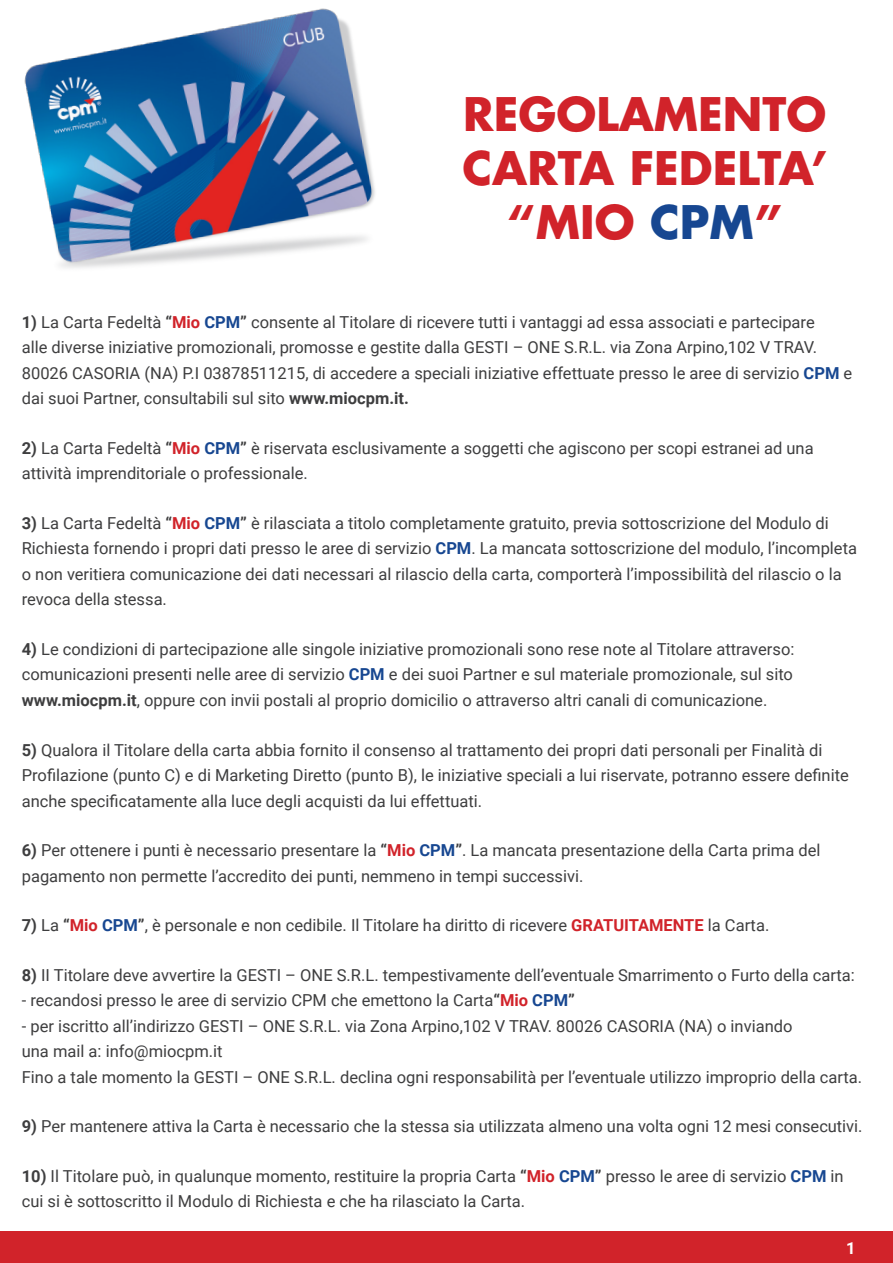
<style>
.page{position:relative;width:893px;height:1263px;background:#fff}
.page>*{position:absolute;margin:0;border:0;box-sizing:border-box;transform-origin:0 0}
.t1{font:700 45px/54px "Futura Std";color:#d1232a;text-align:center}
.t2{font:16.5px/25.5px "Roboto";color:#3e3e3f}
.t3{font:700 16.5px "Roboto";color:#fff}
.s1{color:#174791}
.s2{font-weight:700}
.s3{font-weight:700;color:#d1232a}
.s4{font-weight:700;color:#174791}
</style>
<div class="page">
<div style="left:0;top:1232px;width:893px;height:31px;background:#d1232a"></div>
<img style="left:24px;top:8px;width:351px;height:260px">
<p class="t1" style="left:462px;top:87px;width:366px">REGOLAMENTO<br>CARTA FEDELTA’ “MIO <span class="s1">CPM</span>”</p>
<p class="t2" style="left:22px;top:309px;width:794px"><span class="s2">1)</span> La Carta Fedeltà <span class="s2">“</span><span class="s3">Mio</span> <span class="s4">CPM</span><span class="s2">”</span> consente al Titolare di ricevere tutti i vantaggi ad essa associati e partecipare</p>
<p class="t2" style="left:22px;top:334px;width:832px">alle diverse iniziative promozionali, promosse e gestite dalla GESTI – ONE S.R.L. via Zona Arpino,102 V TRAV.<br>80026 CASORIA (NA) P.I 03878511215, di accedere a speciali iniziative effettuate presso le aree di servizio <span class="s4">CPM</span> e dai suoi Partner, consultabili sul sito <span class="s2">www.miocpm.it.</span></p>
<p class="t2" style="left:22px;top:435px;width:793px"><span class="s2">2)</span> La Carta Fedeltà <span class="s2">“</span><span class="s3">Mio</span> <span class="s4">CPM</span><span class="s2">”</span> è riservata esclusivamente a soggetti che agiscono per scopi estranei ad una attività imprenditoriale o professionale.</p>
<p class="t2" style="left:22px;top:510px;width:837px"><span class="s2">3)</span> La Carta Fedeltà <span class="s2">“</span><span class="s3">Mio</span> <span class="s4">CPM</span><span class="s2">”</span> è rilasciata a titolo completamente gratuito, previa sottoscrizione del Modulo di Richiesta fornendo i propri dati presso le aree di servizio <span class="s4">CPM</span>. La mancata sottoscrizione del modulo, l’incompleta o non veritiera comunicazione dei dati necessari al rilascio della carta, comporterà l’impossibilità del rilascio o la revoca della stessa.</p>
<p class="t2" style="left:22px;top:636px;width:774px;text-align:justify"><span class="s2">4)</span> Le condizioni di partecipazione alle singole iniziative promozionali sono rese note al Titolare attraverso: comunicazioni presenti nelle aree di servizio <span class="s4">CPM</span> e dei suoi Partner e sul materiale promozionale, sul sito <span class="s2">www.miocpm.it</span>, oppure con invii postali al proprio domicilio o attraverso altri canali di comunicazione.</p>
<p class="t2" style="left:22px;top:736px;width:829px"><span class="s2">5)</span> Qualora il Titolare della carta abbia fornito il consenso al trattamento dei propri dati personali per Finalità di<br>Profilazione (punto C) e di Marketing Diretto (punto B), le iniziative speciali a lui riservate, potranno essere definite anche specificatamente alla luce degli acquisti da lui effettuati.</p>
<p class="t2" style="left:22px;top:837px;width:800px"><span class="s2">6)</span> Per ottenere i punti è necessario presentare la <span class="s2">“</span><span class="s3">Mio</span> <span class="s4">CPM</span><span class="s2">”</span>. La mancata presentazione della Carta prima del pagamento non permette l’accredito dei punti, nemmeno in tempi successivi.</p>
<p class="t2" style="left:22px;top:912px;width:749px"><span class="s2">7)</span> La <span class="s2">“</span><span class="s3">Mio</span> <span class="s4">CPM</span><span class="s2">”</span>, è personale e non cedibile. Il Titolare ha diritto di ricevere <span class="s3">GRATUITAMENTE</span> la Carta.</p>
<p class="t2" style="left:22px;top:961px;width:835px"><span class="s2">8)</span> II Titolare deve avvertire la GESTI – ONE S.R.L. tempestivamente dell’eventuale Smarrimento o Furto della carta:</p>
<p class="t2" style="left:22px;top:987px;width:555px">- recandosi presso le aree di servizio CPM che emettono la Carta<span class="s2">“</span><span class="s3">Mio</span> <span class="s4">CPM</span><span class="s2">”</span></p>
<p class="t2" style="left:22px;top:1012px;width:772px">- per iscritto all’indirizzo GESTI – ONE S.R.L. via Zona Arpino,102 V TRAV. 80026 CASORIA (NA) o inviando una mail a: info@miocpm.it</p>
<p class="t2" style="left:22px;top:1063px;width:842px">Fino a tale momento la GESTI – ONE S.R.L. declina ogni responsabilità per l’eventuale utilizzo improprio della carta.</p>
<p class="t2" style="left:22px;top:1113px;width:842px"><span class="s2">9)</span> Per mantenere attiva la Carta è necessario che la stessa sia utilizzata almeno una volta ogni 12 mesi consecutivi.</p>
<p class="t2" style="left:22px;top:1162px;width:823px"><span class="s2">10)</span> Il Titolare può, in qualunque momento, restituire la propria Carta <span class="s2">“</span><span class="s3">Mio</span> <span class="s4">CPM</span><span class="s2">”</span> presso le aree di servizio <span class="s4">CPM</span> in cui si è sottoscritto il Modulo di Richiesta e che ha rilasciato la Carta.</p>
<p class="t3" style="left:846px;top:1236px;width:11px">1</p>
</div>
